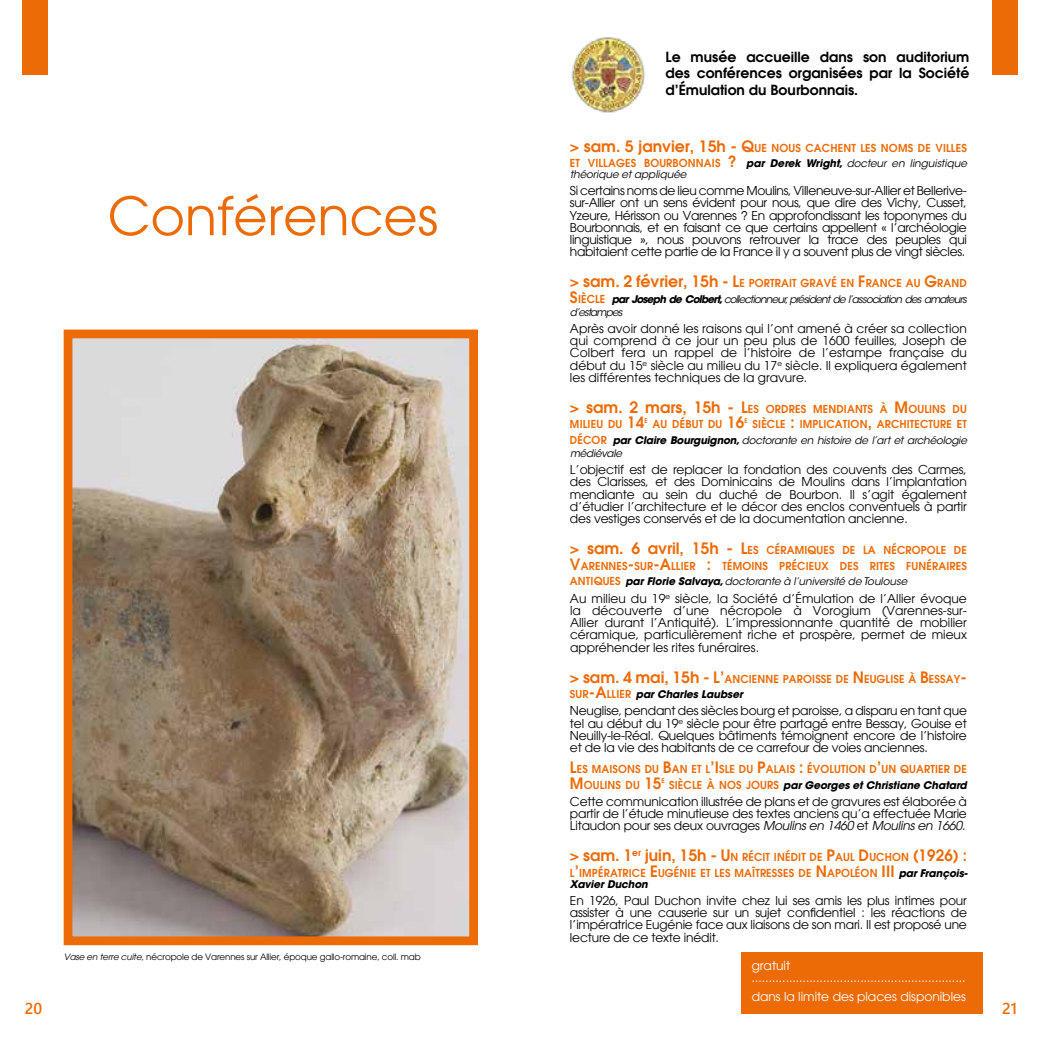
<style>
.page{position:relative;width:1042px;height:1042px;background:#fff}
.page>*{position:absolute;margin:0;border:0;box-sizing:border-box;transform-origin:0 0}
.t1{font:52.5px "Avant Garde";color:#ed6b06}
.t2{font:15.75px "Webly Sleek UI Semibold";color:#ed6b06}
.t3{font:600 14px/16.8px "Avant Garde";color:#000;text-align:justify}
.t4{font:12.25px/12.2px "Avant Garde";letter-spacing:-.015em;color:#000;text-align:justify}
.t5{font:12.25px/12.2px "Avant Garde";color:#fff}
.t6{font:600 11.03px/15.8px "Avant Garde";letter-spacing:.015em;color:#ed6b06;scale:.96 1}
.t7{font:italic 10.5px/12.6px "ITC Avant Garde Std";letter-spacing:-.02em;color:#000}
.t8{font:italic 10.5px/12.6px "ITC Avant Garde Std";letter-spacing:-.08em;color:#000}
.t9{font:italic 700 10.5px "ITC Avant Garde Std";letter-spacing:-.01em;color:#000}
.t10{font:8.75px "Avant Garde";letter-spacing:-.015em;color:#000}
.t11{font:600 6.48px "Avant Garde";color:#ed6b06;scale:.96 1}
.s1{font-size:15.75px}
.s2{font-family:"ITC Avant Garde Std";font-weight:700;font-style:italic;font-size:10.5px;color:#000}
.s3{font-family:"ITC Avant Garde Std";font-weight:400;font-style:italic;font-size:10.5px;color:#000}
.s4{font-family:"Avant Garde";font-weight:600;font-style:normal;font-size:15.75px;color:#ed6b06}
.s5{font-family:"Avant Garde";font-weight:600;font-style:normal;font-size:11.03px;color:#ed6b06}
.s6{font-weight:700}
.s7{font-style:italic}
</style>
<div class="page">
<div style="left:992px;top:0;width:25px;height:75px;background:#ed6b06"></div>
<div style="left:22px;top:0;width:26px;height:74px;background:#ed6b06"></div>
<svg style="left:63px;top:329px;width:415px;height:617px;background:#a89079"></svg>
<img style="left:571px;top:37px;width:74px;height:76px">
<div style="left:742px;top:952px;width:241px;height:62px;background:#ed6b06"></div>
<p class="t3" style="left:665px;top:48px;width:305px">Le musée accueille dans son auditorium des conférences organisées par la Société d’Émulation du Bourbonnais.</p>
<p class="t6" style="left:570px;top:140px;width:415px"><span class="s1">&gt; sam. 5 janvier, 15h -</span> <span class="s1">Q</span>UE NOUS CACHENT LES NOMS DE VILLES<br>ET VILLAGES BOURBONNAIS <span class="s1">?</span> <span class="s2">par Derek Wright,</span> <span class="s3">docteur en linguistique</span></p>
<p class="t7" style="left:570px;top:168px;width:118px">théorique et appliquée</p>
<p class="t4" style="left:570px;top:185px;width:398px">Si certains noms de lieu comme Moulins, Villeneuve-sur-Allier et Bellerive&shy;sur-Allier ont un sens évident pour nous, que dire des Vichy, Cusset, Yzeure, Hérisson ou Varennes ? En approfondissant les toponymes du Bourbonnais, et en faisant ce que certains appellent « l’archéologie linguistique », nous pouvons retrouver la trace des peuples qui habitaient cette partie de la France il y a souvent plus de vingt siècles.</p>
<p class="t6" style="left:570px;top:275px;width:415px"><span class="s1">&gt; sam. 2 février, 15h -</span> <span class="s1">L</span>E PORTRAIT GRAVÉ EN <span class="s1">F</span>RANCE AU <span class="s1">G</span>RAND</p>
<p class="t8" style="left:570px;top:293px;width:398px"><span class="s4">S</span><span class="s5">IÈCLE</span> <span class="s6">par Joseph de Colbert,</span> collectionneur, président de l’association des amateurs d’estampes</p>
<p class="t4" style="left:570px;top:322px;width:398px">Après avoir donné les raisons qui l’ont amené à créer sa collection qui comprend à ce jour un peu plus de 1600 feuilles, Joseph de Colbert fera un rappel de l’histoire de l’estampe française du début du 15<sup>e</sup> siècle au milieu du 17<sup>e</sup> siècle. Il expliquera également les différentes techniques de la gravure.</p>
<p class="t6" style="left:570px;top:401px;width:414px"><span class="s1">&gt; sam. 2 mars, 15h -</span> <span class="s1">L</span>ES ORDRES MENDIANTS À <span class="s1">M</span> OULINS DU<br>MILIEU DU <span class="s1">14</span></p>
<h1 class="t1" style="left:108px;top:185px;width:332px">Conférences</h1>
<p class="t11" style="left:644px;top:416px;width:5px">E</p>
<p class="t6" style="left:652px;top:416px;width:97px">AU DÉBUT DU <span class="s1">16</span></p>
<p class="t11" style="left:744px;top:416px;width:5px">E</p>
<p class="t6" style="left:752px;top:416px;width:225px">SIÈCLE <span class="s1">:</span> IMPLICATION<span class="s1">,</span> ARCHITECTURE ET</p>
<p class="t7" style="left:570px;top:434px;width:398px"><span class="s5">DÉCOR</span> <span class="s6">par Claire Bourguignon,</span> doctorante en histoire de l’art et archéologie médiévale</p>
<p class="t4" style="left:570px;top:463px;width:398px">L’objectif est de replacer la fondation des couvents des Carmes, des Clarisses, et des Dominicains de Moulins dans l’implantation mendiante au sein du duché de Bourbon. Il s’agit également d’étudier l’architecture et le décor des enclos conventuels à partir des vestiges conservés et de la documentation ancienne.</p>
<p class="t6" style="left:570px;top:542px;width:415px"><span class="s1">&gt; sam. 6 avril, 15h -</span> <span class="s1">L</span>ES CÉRAMIQUES DE LA NÉCROPOLE DE<br><span class="s1">V</span>ARENNES<span class="s1">-</span>SUR<span class="s1">-A</span>LLIER <span class="s1">:</span> TÉMOINS PRÉCIEUX DES RITES FUNÉRAIRES</p>
<p class="t7" style="left:570px;top:575px;width:339px"><span class="s5">ANTIQU ES</span> <span class="s6">par Florie Salvaya,</span> doctorante à l’université de Toulouse</p>
<p class="t4" style="left:570px;top:592px;width:398px">Au milieu du 19<sup>e</sup> siècle, la Société d’Émulation de l’Allier évoque la découverte d’une nécropole à Vorogium (Varennes-sur-Allier durant l’Antiquité). L’impressionnante quantité de mobilier céramique, particulièrement riche et prospère, permet de mieux appréhender les rites funéraires.</p>
<p class="t6" style="left:570px;top:670px;width:415px"><span class="s1">&gt; sam. 4 mai, 15h -</span> <span class="s1">L’</span>ANCIENNE PAROISSE DE <span class="s1">N</span> EUGLISE À <span class="s1">B</span>ESSAY<span class="s1">-</span></p>
<p class="t9" style="left:570px;top:687px;width:174px"><span class="s5">SUR</span><span class="s4">-A</span><span class="s5">LLIER</span> par Charles Laubser</p>
<p class="t4" style="left:570px;top:705px;width:398px">Neuglise, pendant des siècles bourg et paroisse, a disparu en tant que tel au début du 19<sup>e</sup> siècle pour être partagé entre Bessay, Gouise et Neuilly-le-Réal. Quelques bâtiments témoignent encore de l’histoire et de la vie des habitants de ce carrefour de voies anciennes.</p>
<p class="t6" style="left:570px;top:761px;width:415px"><span class="s1">L</span>ES MAISONS DU <span class="s1">B</span>AN ET L<span class="s1">’I</span> SLE DU <span class="s1">P</span>ALAIS <span class="s1">:</span> ÉVOLUTION D<span class="s1">’</span>UN QUARTIER DE<br><span class="s1">M</span>OULINS DU <span class="s1">15</span></p>
<p class="t11" style="left:661px;top:777px;width:5px">E</p>
<p class="t9" style="left:669px;top:778px;width:299px"><span class="s5">SIÈCLE À NOS JOURS</span> par Georges et Christiane Chatard</p>
<p class="t4" style="left:570px;top:795px;width:398px">Cette communication illustrée de plans et de gravures est élaborée à partir de l’étude minutieuse des textes anciens qu’a effectuée Marie Litaudon pour ses deux ouvrages <span class="s7">Moulins en 1460</span> et <span class="s7">Moulins en 1660</span>.</p>
<p class="t6" style="left:570px;top:849px;width:416px"><span class="s1">&gt; sam. 1</span><sup>er</sup> <span class="s1">juin, 15h -</span> <span class="s1">U</span>N RÉCIT INÉDIT DE <span class="s1">P</span>AUL <span class="s1">D</span>UCHON <span class="s1">(1926) :<br></span>L<span class="s1">’</span>IMPÉRATRICE <span class="s1">E</span> UGÉNIE ET LES MAÎTRESSES DE <span class="s1">N</span>APOLÉON <span class="s1">III</span> <span class="s2">par François-</span></p>
<p class="t9" style="left:570px;top:877px;width:79px">Xavier Duchon</p>
<p class="t4" style="left:570px;top:894px;width:398px">En 1926, Paul Duchon invite chez lui ses amis les plus intimes pour assister à une causerie sur un sujet confidentiel : les réactions de l’impératrice Eugénie face aux liaisons de son mari. Il est proposé une lecture de ce texte inédit.</p>
<p class="t5" style="left:752px;top:959px;width:215px">gratuit ...............................................................</p>
<p class="t5" style="left:752px;top:990px;width:216px">dans la limite des places disponibles</p>
<p class="t10" style="left:64px;top:952px;width:359px"><span class="s7">Vase en terre cuite</span>, nécropole de Varennes sur Allier, époque gallo-romaine, coll. mab</p>
<p class="t2" style="left:25px;top:996px;width:19px">20</p>
<p class="t2" style="left:1002px;top:996px;width:17px">21</p>
</div>
